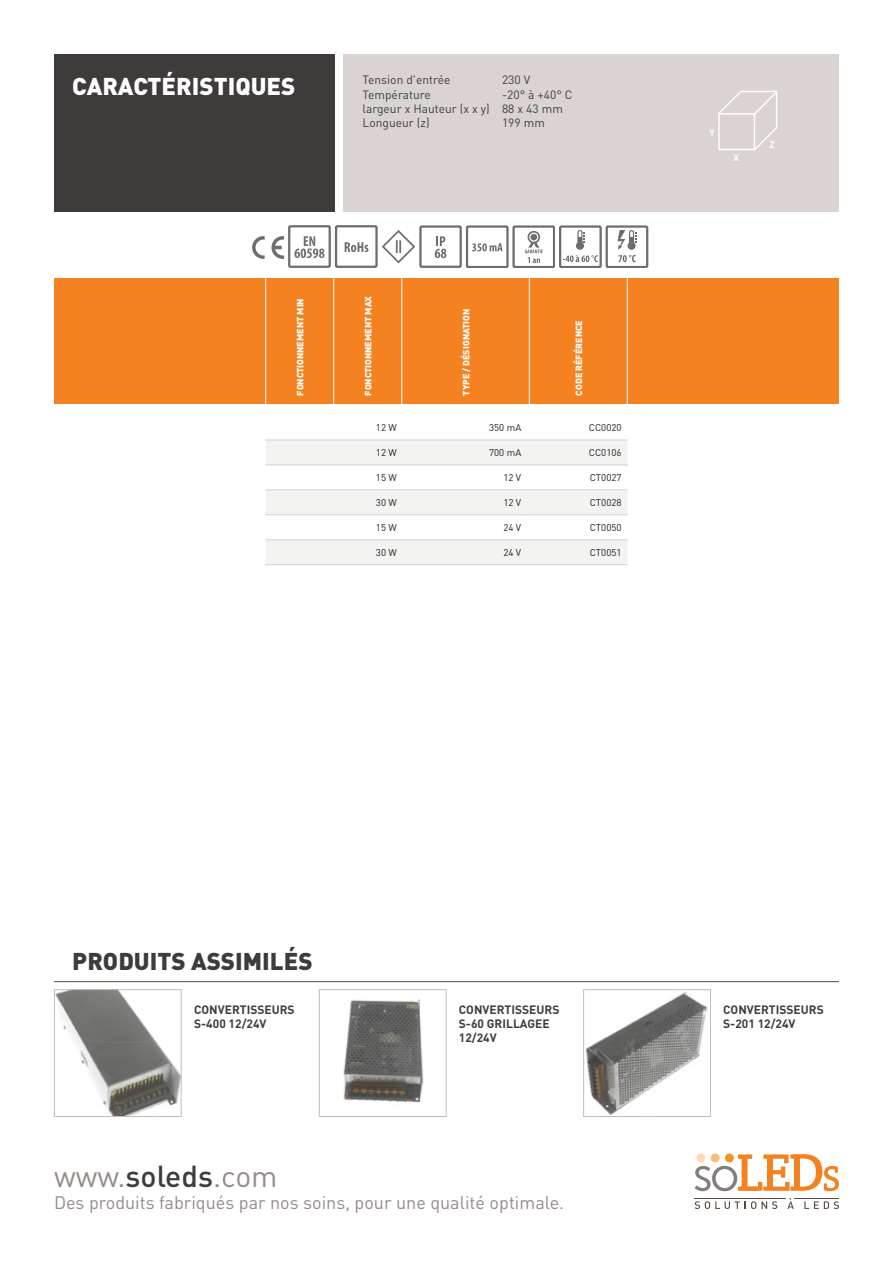
<style>
.page{position:relative;width:893px;height:1263px;background:#fff}
.page>*{position:absolute;margin:0;border:0;box-sizing:border-box;transform-origin:0 0}
.t1{font:30px "DIN";color:#958b88}
.t2{font:900 24px "DIN";color:#3f3b3a}
.t3{font:900 24px "DIN";color:#fff}
.t4{font:18px "DIN";color:#958b88}
.t5{font:12px/14.4px "DIN";color:#3e3e3f}
.t6{font:700 12px/14.4px "DIN";color:#3e3e3f}
.t7{font:9.75px "DIN";color:#231f20}
.t8{font:700 9.45px "DIN";color:#fff}
.t9{font:900 9px "DIN";color:#fff}
.s1{font-weight:500;color:#3f3b3a}
</style>
<div class="page">
<svg style="left:695px;top:1154px;width:144px;height:37px"></svg>
<div style="left:725px;top:1153px;width:9px;height:9px;background:#f7931d;border-radius:50%"></div>
<div style="left:711px;top:1153px;width:9px;height:9px;background:#fcbb74;border-radius:50%"></div>
<div style="left:696px;top:1153px;width:9px;height:9px;background:#fedab3;border-radius:50%"></div>
<svg style="left:695px;top:1201px;width:82px;height:8px"></svg>
<svg style="left:787px;top:1198px;width:7px;height:11px"></svg>
<svg style="left:804px;top:1201px;width:35px;height:8px"></svg>
<hr style="left:794px;top:1198px;width:45px;height:1px;background:#594a41">
<hr style="left:695px;top:1198px;width:91px;height:1px;background:#594a41">
<div style="left:54px;top:54px;width:280px;height:157px;background:#3f3b3a"></div>
<div style="left:344px;top:54px;width:495px;height:157px;background:#d9d4d2"></div>
<hr style="left:54px;top:981px;width:785px;height:1px;background:#594a41">
<img style="left:56px;top:991px;width:124px;height:124px">
<div style="left:54px;top:989px;width:128px;height:128px;border:1px solid #c3bbb9"></div>
<img style="left:343px;top:999px;width:81px;height:104px">
<div style="left:319px;top:989px;width:127px;height:128px;border:1px solid #c3bbb9"></div>
<img style="left:585px;top:992px;width:123px;height:123px">
<div style="left:583px;top:989px;width:128px;height:128px;border:1px solid #c3bbb9"></div>
<svg style="left:252px;top:236px;width:32px;height:23px"></svg>
<div style="left:288px;top:225px;width:43px;height:43px;border:2px solid #6c6d70"></div>
<svg style="left:294px;top:236px;width:30px;height:22px"></svg>
<div style="left:335px;top:225px;width:43px;height:43px;border:2px solid #6c6d70"></div>
<svg style="left:345px;top:242px;width:23px;height:10px"></svg>
<svg style="left:382px;top:230px;width:33px;height:33px"></svg>
<div style="left:419px;top:225px;width:43px;height:43px;border:2px solid #6c6d70"></div>
<svg style="left:435px;top:236px;width:11px;height:22px"></svg>
<div style="left:466px;top:225px;width:42px;height:43px;border:2px solid #6c6d70"></div>
<svg style="left:472px;top:243px;width:30px;height:8px"></svg>
<div style="left:512px;top:225px;width:43px;height:43px;border:2px solid #6c6d70"></div>
<div style="left:527px;top:231px;width:13px;height:12px;border:2px solid #6c6d70;border-radius:50%"></div>
<div style="left:530px;top:234px;width:7px;height:6px;background:#6c6d70;border-radius:50%"></div>
<svg style="left:525px;top:242px;width:18px;height:21px"></svg>
<div style="left:559px;top:225px;width:42px;height:43px;border:2px solid #6c6d70"></div>
<div style="left:576px;top:242px;width:8px;height:8px;background:#6c6d70;border-radius:50%"></div>
<svg style="left:577px;top:230px;width:8px;height:15px"></svg>
<svg style="left:563px;top:255px;width:35px;height:7px"></svg>
<div style="left:606px;top:225px;width:42px;height:43px;border:2px solid #6c6d70"></div>
<svg style="left:617px;top:230px;width:19px;height:32px"></svg>
<div style="left:54px;top:278px;width:785px;height:126px;background:#f58220"></div>
<svg style="left:266px;top:278px;width:361px;height:126px"></svg>
<hr style="left:265px;top:278px;width:1px;height:126px;background:#fff">
<hr style="left:333px;top:278px;width:1px;height:126px;background:#fff">
<hr style="left:401px;top:278px;width:1px;height:126px;background:#fff">
<hr style="left:529px;top:278px;width:1px;height:126px;background:#fff">
<hr style="left:627px;top:278px;width:1px;height:126px;background:#fff">
<svg style="left:265px;top:441px;width:363px;height:123px;fill:#f3f3f2"></svg>
<hr style="left:265px;top:440px;width:69px;height:1px;background:#d1d2d4">
<hr style="left:334px;top:440px;width:69px;height:1px;background:#d1d2d4">
<hr style="left:403px;top:440px;width:124px;height:1px;background:#d1d2d4">
<hr style="left:527px;top:440px;width:101px;height:1px;background:#d1d2d4">
<hr style="left:265px;top:465px;width:69px;height:1px;background:#d1d2d4">
<hr style="left:334px;top:465px;width:69px;height:1px;background:#d1d2d4">
<hr style="left:403px;top:465px;width:124px;height:1px;background:#d1d2d4">
<hr style="left:527px;top:465px;width:101px;height:1px;background:#d1d2d4">
<hr style="left:265px;top:490px;width:69px;height:1px;background:#d1d2d4">
<hr style="left:334px;top:490px;width:69px;height:1px;background:#d1d2d4">
<hr style="left:403px;top:490px;width:124px;height:1px;background:#d1d2d4">
<hr style="left:527px;top:490px;width:101px;height:1px;background:#d1d2d4">
<hr style="left:265px;top:514px;width:69px;height:1px;background:#d1d2d4">
<hr style="left:334px;top:514px;width:69px;height:1px;background:#d1d2d4">
<hr style="left:403px;top:514px;width:124px;height:1px;background:#d1d2d4">
<hr style="left:527px;top:514px;width:101px;height:1px;background:#d1d2d4">
<hr style="left:265px;top:539px;width:69px;height:1px;background:#d1d2d4">
<hr style="left:334px;top:539px;width:69px;height:1px;background:#d1d2d4">
<hr style="left:403px;top:539px;width:124px;height:1px;background:#d1d2d4">
<hr style="left:527px;top:539px;width:101px;height:1px;background:#d1d2d4">
<hr style="left:265px;top:564px;width:69px;height:1px;background:#d1d2d4">
<hr style="left:334px;top:564px;width:69px;height:1px;background:#d1d2d4">
<hr style="left:403px;top:564px;width:124px;height:1px;background:#d1d2d4">
<hr style="left:527px;top:564px;width:101px;height:1px;background:#d1d2d4">
<svg style="left:718px;top:90px;width:60px;height:60px"></svg>
<h2 class="t3" style="left:72px;top:70px;width:225px">CARACTÉRISTIQUES</h2>
<p class="t5" style="left:363px;top:72px;width:89px">Tension d'entrée</p>
<p class="t5" style="left:502px;top:72px;width:30px">230 V</p>
<p class="t5" style="left:363px;top:87px;width:70px">Température</p>
<p class="t5" style="left:363px;top:87px;width:211px;text-indent:139px">-20° à +40° C largeur x Hauteur (x x y) 88 x 43 mm<br>Longueur (z)</p>
<p class="t5" style="left:502px;top:116px;width:44px">199 mm</p>
<p class="t9" style="left:294px;top:395px;width:99px;rotate:-90deg">FONCTIONNEMENT MIN</p>
<p class="t9" style="left:362px;top:395px;width:101px;rotate:-90deg">FONCTIONNEMENT MAX</p>
<p class="t9" style="left:460px;top:395px;width:88px;rotate:-90deg">TYPE / DÉSIGNATION</p>
<p class="t9" style="left:573px;top:395px;width:77px;rotate:-90deg">CODE RÉFÉRENCE</p>
<p class="t7" style="left:376px;top:422px;width:22px">12 W</p>
<p class="t7" style="left:489px;top:422px;width:34px">350 mA</p>
<p class="t7" style="left:589px;top:422px;width:34px">CC0020</p>
<p class="t7" style="left:376px;top:447px;width:22px">12 W</p>
<p class="t7" style="left:489px;top:447px;width:34px">700 mA</p>
<p class="t7" style="left:589px;top:447px;width:34px">CC0106</p>
<p class="t7" style="left:376px;top:472px;width:22px">15 W</p>
<p class="t7" style="left:503px;top:472px;width:19px">12 V</p>
<p class="t7" style="left:590px;top:472px;width:33px">CT0027</p>
<p class="t7" style="left:376px;top:497px;width:22px">30 W</p>
<p class="t7" style="left:503px;top:497px;width:19px">12 V</p>
<p class="t7" style="left:590px;top:497px;width:33px">CT0028</p>
<p class="t7" style="left:376px;top:522px;width:22px">15 W</p>
<p class="t7" style="left:503px;top:522px;width:19px">24 V</p>
<p class="t7" style="left:590px;top:522px;width:33px">CT0050</p>
<p class="t7" style="left:376px;top:547px;width:22px">30 W</p>
<p class="t7" style="left:503px;top:547px;width:19px">24 V</p>
<p class="t7" style="left:590px;top:547px;width:33px">CT0051</p>
<p class="t8" style="left:710px;top:126px;width:7px">Y</p>
<p class="t8" style="left:734px;top:152px;width:7px">X</p>
<p class="t8" style="left:769px;top:138px;width:7px">Z</p>
<h2 class="t2" style="left:72px;top:945px;width:242px">PRODUITS ASSIMILÉS</h2>
<p class="t6" style="left:194px;top:1001px;width:102px">CONVERTISSEURS<br>S-400 12/24V</p>
<p class="t6" style="left:459px;top:1001px;width:102px">CONVERTISSEURS<br>S-60 GRILLAGEE<br>12/24V</p>
<p class="t6" style="left:723px;top:1001px;width:102px">CONVERTISSEURS<br>S-201 12/24V</p>
<h1 class="t1" style="left:54px;top:1158px;width:225px">www.<span class="s1">soleds</span>.com</h1>
<h3 class="t4" style="left:54px;top:1191px;width:512px">Des produits fabriqués par nos soins, pour une qualité optimale.</h3>
</div>
